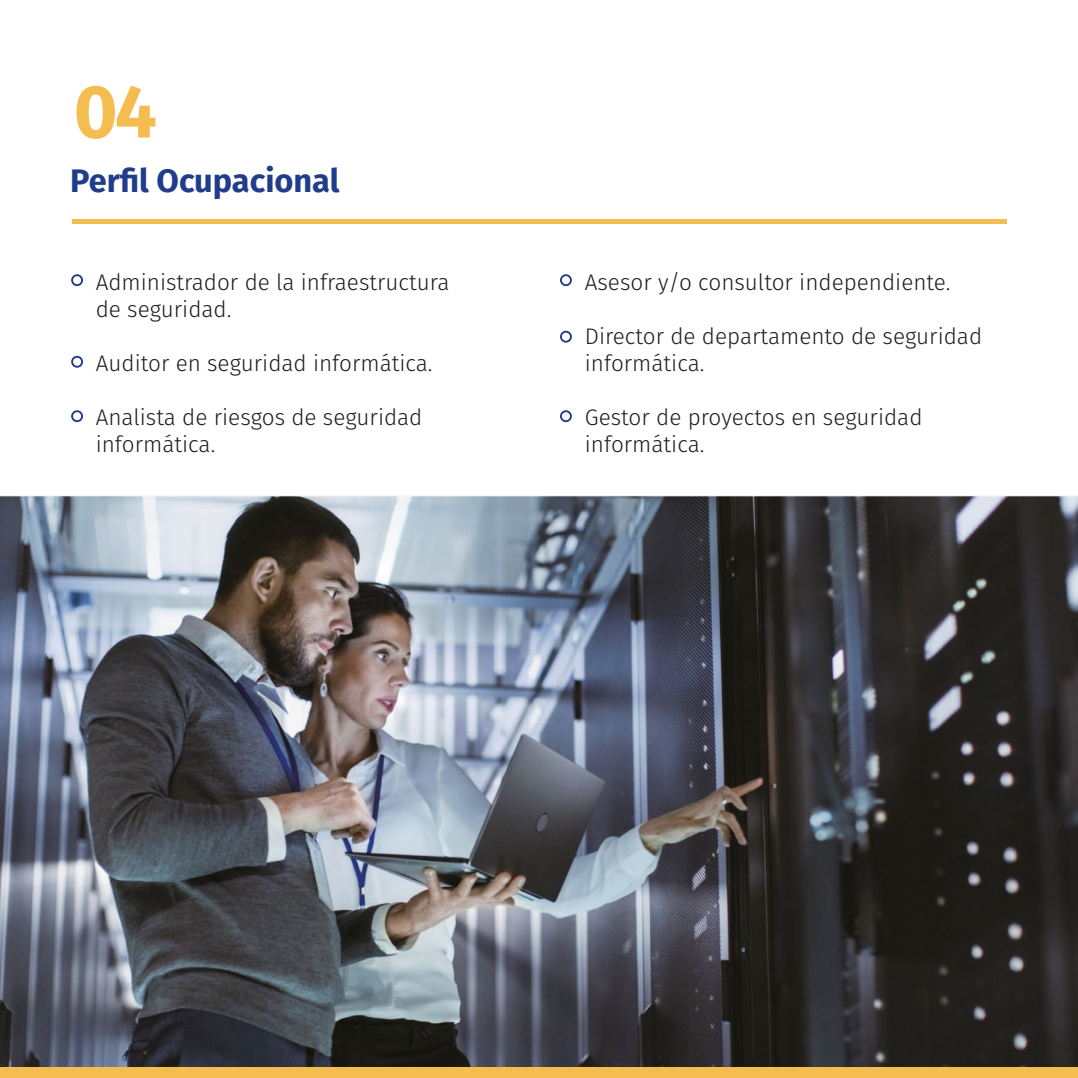
<style>
.page{position:relative;width:1078px;height:1078px;background:#fff}
.page>*{position:absolute;margin:0;border:0;box-sizing:border-box;transform-origin:0 0}
.t1{font:700 75px "Fira Sans";color:#f5bc50}
.t2{font:700 32.5px "Fira Sans";color:#203c8b}
.t3{font:300 22.5px/27px "Fira Sans";color:#1d1d1b}
</style>
<div class="page">
<hr style="left:71px;top:219px;width:935px;height:4px;background:#f5bc50">
<img style="left:0;top:495px;width:1077px;height:571px">
<div style="left:0;top:1066px;width:1077px;height:11px;background:#f5bc50"></div>
<div style="left:560px;top:274px;width:11px;height:12px;border:2px solid #22398e;border-radius:50%"></div>
<div style="left:560px;top:331px;width:11px;height:11px;border:2px solid #22398e;border-radius:50%"></div>
<div style="left:560px;top:410px;width:11px;height:12px;border:2px solid #22398e;border-radius:50%"></div>
<div style="left:71px;top:274px;width:12px;height:12px;border:2px solid #22398e;border-radius:50%"></div>
<div style="left:71px;top:356px;width:12px;height:11px;border:2px solid #22398e;border-radius:50%"></div>
<div style="left:71px;top:410px;width:12px;height:12px;border:2px solid #22398e;border-radius:50%"></div>
<h1 class="t1" style="left:74px;top:48px;width:85px">04</h1>
<h2 class="t2" style="left:70px;top:153px;width:271px">Perfil Ocupacional</h2>
<p class="t3" style="left:96px;top:268px;width:355px">Administrador de la infraestructura de seguridad.</p>
<p class="t3" style="left:96px;top:349px;width:338px">Auditor en seguridad informática.</p>
<p class="t3" style="left:96px;top:403px;width:328px">Analista de riesgos de seguridad informática.</p>
<p class="t3" style="left:584px;top:268px;width:367px">Asesor y/o consultor independiente.</p>
<p class="t3" style="left:584px;top:322px;width:399px">Director de departamento de seguridad informática.</p>
<p class="t3" style="left:584px;top:403px;width:339px">Gestor de proyectos en seguridad informática.</p>
</div>
